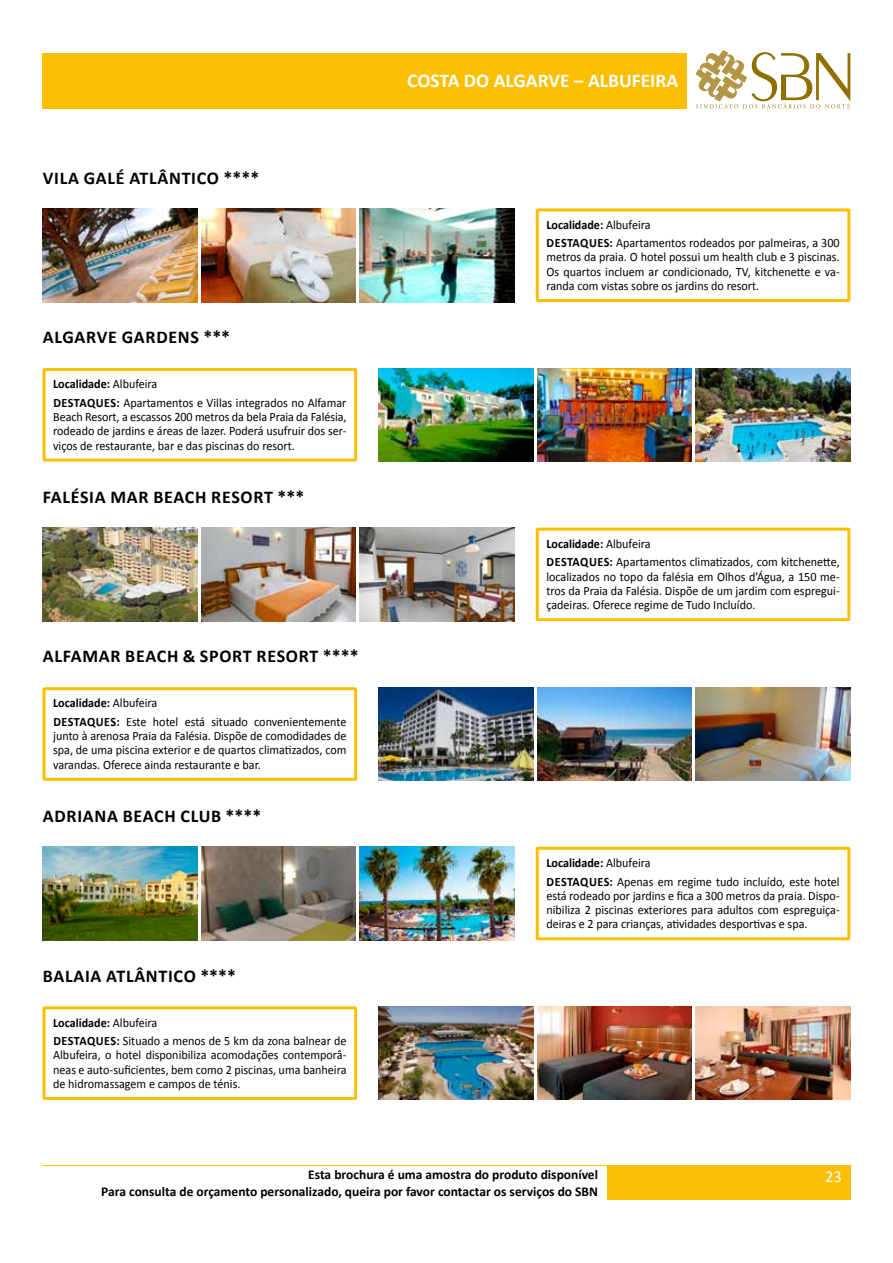
<style>
.page{position:relative;width:893px;height:1263px;background:#fff}
.page>*{position:absolute;margin:0;border:0;box-sizing:border-box;transform-origin:0 0}
.t1{font:700 19.5px "Calibri";color:#fff}
.t2{font:700 18px "Calibri";letter-spacing:.04em;color:#000}
.t3{font:16.5px "Calibri";color:#fff}
.t4{font:700 13.5px "Calibri";color:#000}
.t5{font:12.75px/14.2px "Calibri";color:#000;scale:.95 1}
.s1{font-weight:700}
</style>
<div class="page">
<div style="left:607px;top:1165px;width:243px;height:34px;background:#fcbe00"></div>
<hr style="left:43px;top:1165px;width:564px;height:1px;background:#fcbe00">
<svg style="left:696px;top:50px;width:154px;height:58px"></svg>
<div style="left:43px;top:53px;width:644px;height:55px;background:#fcbe00"></div>
<img style="left:43px;top:208px;width:154px;height:94px">
<img style="left:201px;top:208px;width:155px;height:94px">
<img style="left:360px;top:208px;width:154px;height:94px">
<div style="left:536px;top:208px;width:314px;height:94px;border:3px solid #fcbe00"></div>
<div style="left:43px;top:368px;width:314px;height:94px;border:3px solid #fcbe00"></div>
<img style="left:378px;top:368px;width:155px;height:94px">
<img style="left:537px;top:368px;width:155px;height:94px">
<img style="left:696px;top:368px;width:154px;height:94px">
<img style="left:43px;top:528px;width:154px;height:93px">
<img style="left:201px;top:528px;width:155px;height:93px">
<img style="left:360px;top:528px;width:154px;height:93px">
<div style="left:536px;top:528px;width:314px;height:93px;border:3px solid #fcbe00"></div>
<div style="left:43px;top:687px;width:314px;height:94px;border:3px solid #fcbe00"></div>
<img style="left:378px;top:687px;width:155px;height:94px">
<img style="left:537px;top:687px;width:155px;height:94px">
<img style="left:696px;top:687px;width:154px;height:94px">
<img style="left:43px;top:847px;width:154px;height:93px">
<img style="left:201px;top:847px;width:155px;height:93px">
<img style="left:360px;top:847px;width:154px;height:93px">
<div style="left:536px;top:847px;width:314px;height:93px;border:3px solid #fcbe00"></div>
<div style="left:43px;top:1006px;width:314px;height:94px;border:3px solid #fcbe00"></div>
<img style="left:378px;top:1006px;width:155px;height:94px">
<img style="left:537px;top:1006px;width:155px;height:94px">
<img style="left:696px;top:1006px;width:154px;height:94px">
<h2 class="t2" style="left:43px;top:166px;width:218px">VILA GALÉ ATLÂNTICO ****</h2>
<h2 class="t2" style="left:43px;top:326px;width:189px">ALGARVE GARDENS ***</h2>
<p class="t5" style="left:53px;top:375px;width:310px;line-height:18.5px"><span class="s1">Localidade:</span> Albufeira<br><span class="s1">DESTAQUES:</span> Apartamentos e Villas integrados no Alfamar</p>
<p class="t5" style="left:53px;top:410px;width:310px;text-align:justify">Beach Resort, a escassos 200 metros da bela Praia da Falésia, rodeado de jardins e áreas de lazer. Poderá usufruir dos ser&shy;viços de restaurante, bar e das piscinas do resort.</p>
<h2 class="t2" style="left:43px;top:485px;width:263px">FALÉSIA MAR BEACH RESORT ***</h2>
<h2 class="t2" style="left:43px;top:645px;width:317px">ALFAMAR BEACH &amp; SPORT RESORT ****</h2>
<p class="t5" style="left:53px;top:694px;width:310px;line-height:18.5px"><span class="s1">Localidade:</span> Albufeira<br><span class="s1">DESTAQUES:</span> Este hotel está situado convenientemente</p>
<p class="t5" style="left:53px;top:729px;width:310px;text-align:justify">junto à arenosa Praia da Falésia. Dispõe de comodidades de spa, de uma piscina exterior e de quartos climatizados, com varandas. Oferece ainda restaurante e bar.</p>
<h2 class="t2" style="left:43px;top:804px;width:220px">ADRIANA BEACH CLUB ****</h2>
<h2 class="t2" style="left:43px;top:964px;width:195px">BALAIA ATLÂNTICO ****</h2>
<p class="t5" style="left:53px;top:1013px;width:310px;line-height:18.5px"><span class="s1">Localidade:</span> Albufeira<br><span class="s1">DESTAQUES:</span> Situado a menos de 5 km da zona balnear de</p>
<p class="t5" style="left:53px;top:1048px;width:310px;text-align:justify">Albufeira, o hotel disponibiliza acomodações contemporâ&shy;neas e auto-suficientes, bem como 2 piscinas, uma banheira de hidromassagem e campos de ténis.</p>
<h1 class="t1" style="left:407px;top:68px;width:273px">COSTA DO ALGARVE – ALBUFEIRA</h1>
<p class="t5" style="left:546px;top:215px;width:310px;line-height:18.5px"><span class="s1">Localidade:</span> Albufeira<br><span class="s1">DESTAQUES:</span> Apartamentos rodeados por palmeiras, a 300</p>
<p class="t5" style="left:546px;top:250px;width:310px;text-align:justify">metros da praia. O hotel possui um health club e 3 piscinas.<br>Os quartos incluem ar condicionado, TV, kitchenette e va&shy;randa com vistas sobre os jardins do resort.</p>
<p class="t5" style="left:546px;top:534px;width:310px;line-height:18.5px"><span class="s1">Localidade:</span> Albufeira<br><span class="s1">DESTAQUES:</span> Apartamentos climatizados, com kitchenette,</p>
<p class="t5" style="left:546px;top:569px;width:310px;text-align:justify">localizados no topo da falésia em Olhos d’Água, a 150 me&shy;tros da Praia da Falésia. Dispõe de um jardim com espregui&shy;çadeiras. Oferece regime de Tudo Incluído.</p>
<p class="t5" style="left:546px;top:853px;width:310px;line-height:18.5px"><span class="s1">Localidade:</span> Albufeira<br><span class="s1">DESTAQUES:</span> Apenas em regime tudo incluído, este hotel</p>
<p class="t5" style="left:546px;top:888px;width:310px;text-align:justify">está rodeado por jardins e fica a 300 metros da praia. Dispo&shy;nibiliza 2 piscinas exteriores para adultos com espreguiça&shy;deiras e 2 para crianças, atividades desportivas e spa.</p>
<p class="t4" style="left:308px;top:1166px;width:291px">Esta brochura é uma amostra do produto disponível</p>
<p class="t3" style="left:825px;top:1166px;width:18px">23</p>
<p class="t4" style="left:101px;top:1182px;width:498px">Para consulta de orçamento personalizado, queira por favor contactar os serviços do SBN</p>
</div>
